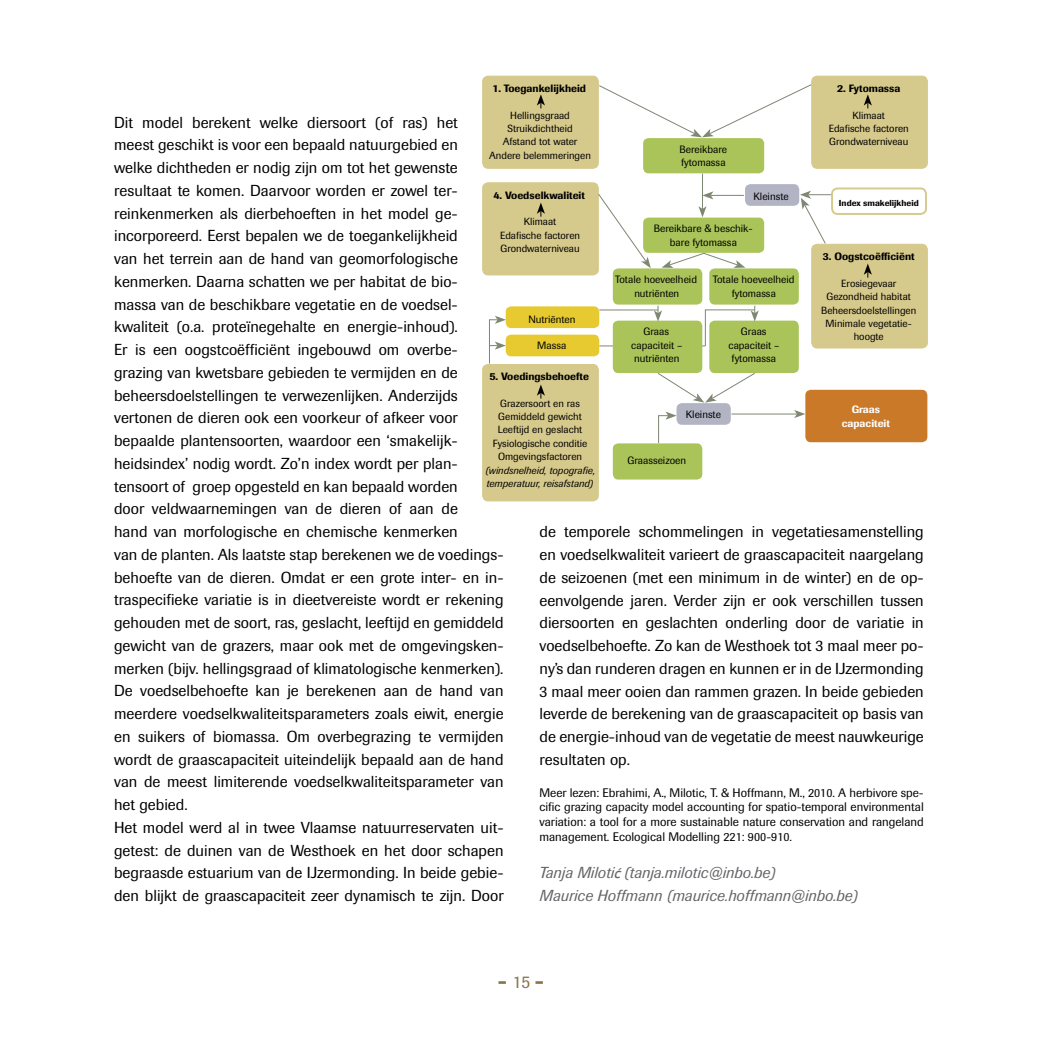
<style>
.page{position:relative;width:1042px;height:1042px;background:#fff}
.page>*{position:absolute;margin:0;border:0;box-sizing:border-box;transform-origin:0 0}
.t1{font:500 21px "Imago";color:#8a734a}
.t2{font:15.75px/22.8px "Imago";color:#000}
.t3{font:italic 15.75px/22.8px "Imago";color:#636467}
.t4{font:12.25px/14.7px "Imago";color:#000;text-align:justify}
.t5{font:10.5px/13.5px "Imago";color:#000;text-align:center}
.t6{font:500 10.5px "Imago";color:#000}
.t7{font:500 10.5px/13.5px "Imago";color:#fff;text-align:center}
.t8{font:10.33px/13.5px "Imago";color:#000;text-align:center}
.t9{font:italic 10.33px/13.5px "Imago";color:#000}
.t10{font:500 8.58px "Imago";color:#000}
.s1{font-family:"Etelka Text Pro";font-size:14px}
.s2{font-weight:400;font-size:17.5px}
</style>
<div class="page">
<hr style="left:599px;top:345px;width:106px;height:1px;background:#7e8772">
<div style="left:483px;top:76px;width:115px;height:92px;background:#d6c98c;border-radius:5px"></div>
<div style="left:482px;top:76px;width:117px;height:93px;border:1px solid #d6c98c;border-radius:5px"></div>
<div style="left:483px;top:183px;width:115px;height:92px;background:#d6c98c;border-radius:5px"></div>
<div style="left:482px;top:182px;width:117px;height:93px;border:1px solid #d6c98c;border-radius:5px"></div>
<div style="left:506px;top:306px;width:93px;height:22px;background:#e6ca2f;border-radius:5px"></div>
<div style="left:506px;top:335px;width:93px;height:21px;background:#e6ca2f;border-radius:5px"></div>
<div style="left:483px;top:364px;width:115px;height:137px;background:#d6c98c;border-radius:5px"></div>
<div style="left:482px;top:364px;width:117px;height:137px;border:1px solid #d6c98c;border-radius:5px"></div>
<div style="left:812px;top:76px;width:115px;height:92px;background:#d6c98c;border-radius:5px"></div>
<div style="left:811px;top:76px;width:117px;height:93px;border:1px solid #d6c98c;border-radius:5px"></div>
<div style="left:643px;top:138px;width:121px;height:35px;background:#aac459;border-radius:5px"></div>
<div style="left:643px;top:218px;width:121px;height:35px;background:#aac459;border-radius:5px"></div>
<div style="left:613px;top:268px;width:89px;height:37px;background:#aac459;border-radius:5px"></div>
<div style="left:613px;top:321px;width:89px;height:52px;background:#aac459;border-radius:5px"></div>
<div style="left:613px;top:443px;width:89px;height:36px;background:#aac459;border-radius:5px"></div>
<div style="left:709px;top:268px;width:90px;height:37px;background:#aac459;border-radius:5px"></div>
<div style="left:709px;top:321px;width:90px;height:52px;background:#aac459;border-radius:5px"></div>
<div style="left:745px;top:184px;width:54px;height:22px;background:#b2b4c4;border-radius:5px"></div>
<div style="left:676px;top:403px;width:55px;height:22px;background:#b2b4c4;border-radius:5px"></div>
<div style="left:812px;top:244px;width:115px;height:104px;background:#d6c98c;border-radius:5px"></div>
<div style="left:811px;top:244px;width:117px;height:104px;border:1px solid #d6c98c;border-radius:5px"></div>
<div style="left:805px;top:390px;width:122px;height:52px;background:#ca7929;border-radius:5px"></div>
<div style="left:831px;top:187px;width:96px;height:28px;border:2px solid #d6c98c;border-radius:5px"></div>
<hr style="left:702px;top:174px;width:1px;height:35px;background:#7e8772">
<svg style="left:698px;top:206px;width:8px;height:11px"></svg>
<svg style="left:489px;top:316px;width:17px;height:48px"></svg>
<hr style="left:711px;top:195px;width:33px;height:1px;background:#7e8772">
<svg style="left:703px;top:191px;width:10px;height:8px"></svg>
<svg style="left:537px;top:94px;width:8px;height:14px"></svg>
<svg style="left:864px;top:94px;width:8px;height:14px"></svg>
<svg style="left:864px;top:264px;width:8px;height:14px"></svg>
<svg style="left:537px;top:203px;width:8px;height:14px"></svg>
<svg style="left:537px;top:384px;width:8px;height:14px"></svg>
<svg style="left:598px;top:83px;width:214px;height:54px"></svg>
<svg style="left:597px;top:193px;width:54px;height:75px"></svg>
<svg style="left:800px;top:191px;width:31px;height:54px"></svg>
<svg style="left:661px;top:252px;width:84px;height:16px"></svg>
<svg style="left:654px;top:306px;width:8px;height:15px"></svg>
<svg style="left:657px;top:411px;width:19px;height:33px"></svg>
<svg style="left:657px;top:372px;width:98px;height:31px"></svg>
<hr style="left:599px;top:309px;width:59px;height:1px;background:#7e8772">
<svg style="left:704px;top:306px;width:55px;height:41px"></svg>
<hr style="left:731px;top:413px;width:66px;height:1px;background:#7e8772">
<svg style="left:794px;top:410px;width:11px;height:8px"></svg>
<p class="t6" style="left:492px;top:82px;width:95px">1. Toegankelijkheid</p>
<p class="t8" style="left:489px;top:108px;width:103px">Hellingsgraad<br>Struikdichtheid<br>Afstand tot water<br>Andere belemmeringen</p>
<p class="t6" style="left:493px;top:188px;width:93px">4. Voedselkwaliteit</p>
<p class="t8" style="left:500px;top:215px;width:82px">Klimaat<br>Edafische factoren<br>Grondwaterniveau</p>
<p class="t6" style="left:837px;top:82px;width:65px">2. Fytomassa</p>
<p class="t8" style="left:828px;top:108px;width:82px">Klimaat<br>Edafische factoren<br>Grondwaterniveau</p>
<p class="t2" style="left:114px;top:111px;width:391px">Dit model berekent welke diersoort (of ras) het<br>meest geschikt is voor een bepaald natuurgebied en<br>welke dichtheden er nodig zijn om tot het gewenste resultaat te komen. Daarvoor worden er zowel ter&shy;reinkenmerken als dierbehoeften in het model ge&shy;ïncorporeerd. Eerst bepalen we de toegankelijkheid<br>van het terrein aan de hand van geomorfologische kenmerken. Daarna schatten we per habitat de bio&shy;massa van de beschikbare vegetatie en de voedsel&shy;kwaliteit (o.a. proteïnegehalte en energie-inhoud).<br>Er is een oogstcoëfficiënt ingebouwd om overbe&shy;grazing van kwetsbare gebieden te vermijden en de beheersdoelstellingen te verwezenlijken. Anderzijds vertonen de dieren ook een voorkeur of afkeer voor bepaalde plantensoorten, waardoor een ‘smakelijk&shy;heidsindex’ nodig wordt. Zo’n index wordt per plan&shy;tensoort of groep opgesteld en kan bepaald worden<br>door veldwaarnemingen van de dieren of aan de<br>hand van morfologische en chemische kenmerken<br>van de planten. Als laatste stap berekenen we de voedings&shy;behoefte van de dieren. Omdat er een grote inter- en in&shy;traspecifieke variatie is in dieetvereiste wordt er rekening gehouden met de soort, ras, geslacht, leeftijd en gemiddeld gewicht van de grazers, maar ook met de omgevingsken&shy;merken (bijv. hellingsgraad of klimatologische kenmerken).<br>De voedselbehoefte kan je berekenen aan de hand van meerdere voedselkwaliteitsparameters zoals eiwit, energie en suikers of biomassa. Om overbegrazing te vermijden wordt de graascapaciteit uiteindelijk bepaald aan de hand van de meest limiterende voedselkwaliteitsparameter van het gebied.<br>Het model werd al in twee Vlaamse natuurreservaten uit&shy;getest: de duinen van de Westhoek en het door schapen begraasde estuarium van de IJzermonding. In beide gebie&shy;den blijkt de graascapaciteit zeer dynamisch te zijn. Door</p>
<p class="t5" style="left:679px;top:142px;width:49px;text-align:left">Bereikbare fytomassa</p>
<p class="t5" style="left:753px;top:189px;width:37px">Kleinste</p>
<p class="t10" style="left:839px;top:197px;width:81px">Index smakelijkheid</p>
<p class="t5" style="left:654px;top:222px;width:100px">Bereikbare &amp; beschik&shy;bare fytomassa</p>
<p class="t5" style="left:615px;top:273px;width:83px">Totale hoeveelheid nutriënten</p>
<p class="t5" style="left:631px;top:325px;width:52px">Graas capaciteit – nutriënten</p>
<p class="t6" style="left:823px;top:250px;width:93px">3. Oogstcoëfficiënt</p>
<p class="t8" style="left:821px;top:276px;width:97px">Erosiegevaar<br>Gezondheid habitat<br>Beheersdoelstellingen<br>Minimale vegetatie&shy;hoogte</p>
<p class="t5" style="left:713px;top:273px;width:83px">Totale hoeveelheid fytomassa</p>
<p class="t5" style="left:728px;top:325px;width:52px">Graas capaciteit – fytomassa</p>
<p class="t5" style="left:528px;top:312px;width:49px">Nutriënten</p>
<p class="t5" style="left:537px;top:339px;width:31px">Massa</p>
<p class="t6" style="left:489px;top:370px;width:101px">5. Voedingsbehoefte</p>
<p class="t8" style="left:493px;top:396px;width:96px">Grazersoort en ras<br>Gemiddeld gewicht<br>Leeftijd en geslacht<br>Fysiologische conditie<br>Omgevingsfactoren</p>
<p class="t9" style="left:485px;top:463px;width:112px">(windsnelheid, topografie, temperatuur, reisafstand)</p>
<p class="t7" style="left:842px;top:403px;width:50px">Graas capaciteit</p>
<p class="t5" style="left:686px;top:407px;width:37px">Kleinste</p>
<p class="t5" style="left:627px;top:453px;width:60px">Graasseizoen</p>
<p class="t2" style="left:539px;top:520px;width:386px;text-align:justify">de temporele schommelingen in vegetatiesamenstelling en voedselkwaliteit varieert de graascapaciteit naargelang de seizoenen (met een minimum in de winter) en de op&shy;eenvolgende jaren. Verder zijn er ook verschillen tussen diersoorten en geslachten onderling door de variatie in voedselbehoefte. Zo kan de Westhoek tot 3 maal meer po&shy;ny’s dan runderen dragen en kunnen er in de IJzermonding 3 maal meer ooien dan rammen grazen. In beide gebieden leverde de berekening van de graascapaciteit op basis van de energie-inhoud van de vegetatie de meest nauwkeurige resultaten op.</p>
<p class="t4" style="left:539px;top:785px;width:386px">Meer lezen: Ebrahimi, A., Milotic, T. &amp; Hoffmann, M., 2010. A herbivore spe&shy;cific grazing capacity model accounting for spatio-temporal environmental variation: a tool for a more sustainable nature conservation and rangeland management. Ecological Modelling 221: 900-910.</p>
<p class="t3" style="left:539px;top:861px;width:321px">Tanja Miloti<span class="s1">ć</span>(tanja.milotic@inbo.be)<br>Maurice Hoffmann (maurice.hoffmann@inbo.be)</p>
<h1 class="t1" style="left:498px;top:968px;width:48px">- <span class="s2">15</span> -</h1>
</div>
